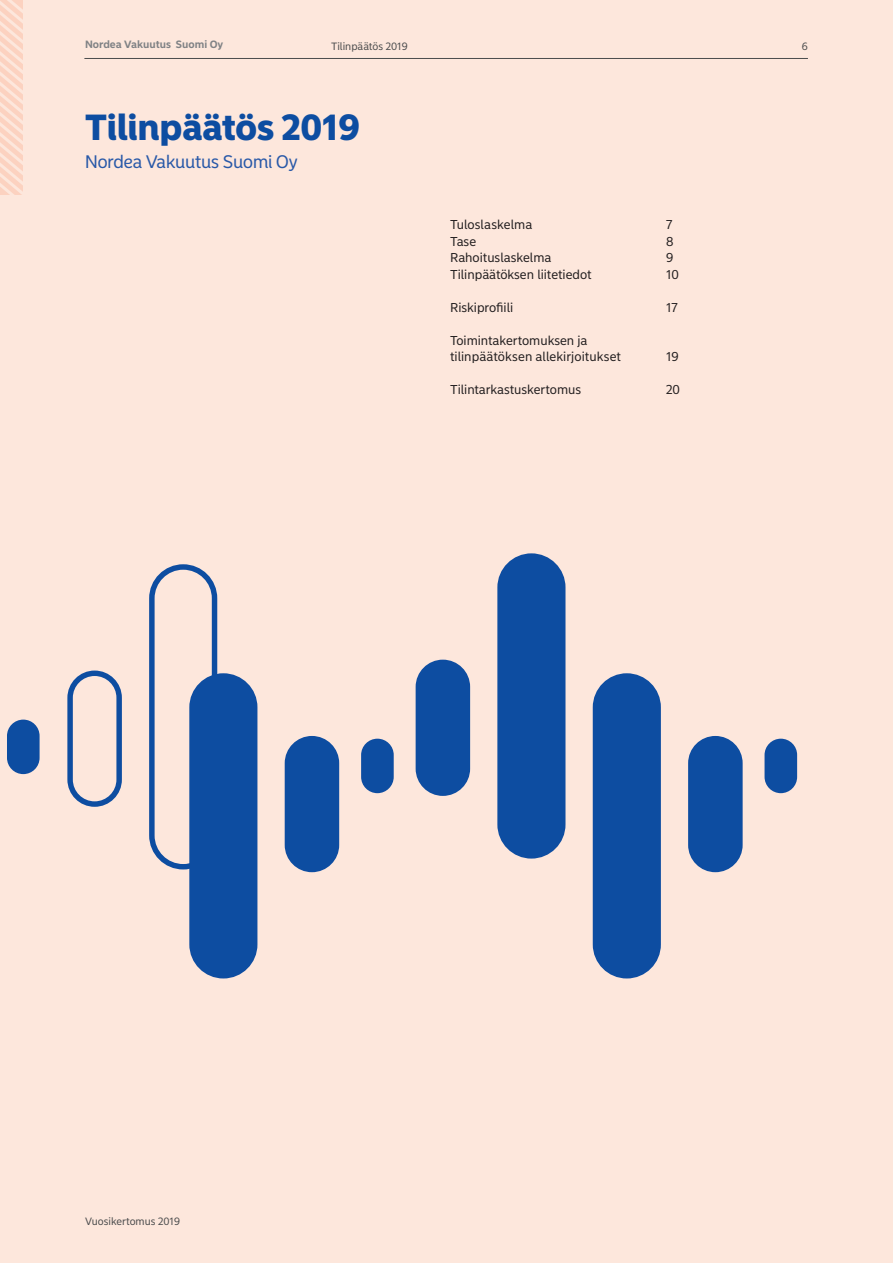
<style>
.page{position:relative;width:893px;height:1263px;background:#fde7dc}
.page>*{position:absolute;margin:0;border:0;box-sizing:border-box;transform-origin:0 0}
.t1{font:900 36px "Nordea Sans Large";color:#0d4da1}
.t2{font:18px "Nordea Sans Large";color:#2959a8}
.t3{font:12.75px/16.5px "Nordea Sans Small";color:#231f20}
.t4{font:10.5px "Nordea Sans Small";color:#4b4c4d}
.t5{font:700 10.5px "Nordea Sans Small";color:#808285}
</style>
<div class="page">
<hr style="left:84px;top:58px;width:724px;height:1px;background:#4b4c4d">
<svg style="left:0;top:0;width:22px;height:194px"></svg>
<div style="left:416px;top:660px;width:54px;height:136px;background:#0d4da1;border-radius:27px"></div>
<div style="left:764px;top:739px;width:33px;height:54px;background:#0d4da1;border-radius:16px"></div>
<div style="left:361px;top:739px;width:33px;height:54px;background:#0d4da1;border-radius:16px"></div>
<div style="left:688px;top:736px;width:55px;height:136px;background:#0d4da1;border-radius:27px"></div>
<div style="left:497px;top:553px;width:68px;height:305px;background:#0d4da1;border-radius:34px"></div>
<div style="left:593px;top:673px;width:68px;height:305px;background:#0d4da1;border-radius:34px"></div>
<svg style="left:67px;top:670px;width:55px;height:137px"></svg>
<div style="left:285px;top:736px;width:54px;height:136px;background:#0d4da1;border-radius:27px"></div>
<svg style="left:149px;top:564px;width:68px;height:305px"></svg>
<div style="left:189px;top:673px;width:68px;height:305px;background:#0d4da1;border-radius:34px"></div>
<div style="left:7px;top:720px;width:33px;height:54px;background:#0d4da1;border-radius:16px"></div>
<p class="t5" style="left:85px;top:38px;width:140px">Nordea Vakuutus Suomi Oy</p>
<p class="t4" style="left:331px;top:40px;width:78px">Tilinpäätös 2019</p>
<p class="t4" style="left:802px;top:40px;width:7px">6</p>
<h1 class="t1" style="left:85px;top:105px;width:276px">Tilinpäätös 2019</h1>
<h2 class="t2" style="left:85px;top:151px;width:214px">Nordea Vakuutus Suomi Oy</h2>
<p class="t3" style="left:450px;top:216px;width:84px">Tuloslaskelma</p>
<p class="t3" style="left:666px;top:216px;width:8px">7</p>
<p class="t3" style="left:450px;top:233px;width:28px">Tase</p>
<p class="t3" style="left:666px;top:233px;width:9px">8</p>
<p class="t3" style="left:450px;top:249px;width:103px">Rahoituslaskelma</p>
<p class="t3" style="left:666px;top:249px;width:9px">9</p>
<p class="t3" style="left:450px;top:266px;width:143px">Tilinpäätöksen liitetiedot</p>
<p class="t3" style="left:666px;top:266px;width:14px">10</p>
<p class="t3" style="left:450px;top:299px;width:65px">Riskiprofiili</p>
<p class="t3" style="left:666px;top:299px;width:13px">17</p>
<p class="t3" style="left:450px;top:332px;width:173px">Toimintakertomuksen ja tilinpäätöksen allekirjoitukset</p>
<p class="t3" style="left:666px;top:348px;width:14px">19</p>
<p class="t3" style="left:450px;top:381px;width:133px">Tilintarkastuskertomus</p>
<p class="t3" style="left:666px;top:381px;width:15px">20</p>
<p class="t4" style="left:85px;top:1215px;width:97px">Vuosikertomus 2019</p>
</div>
